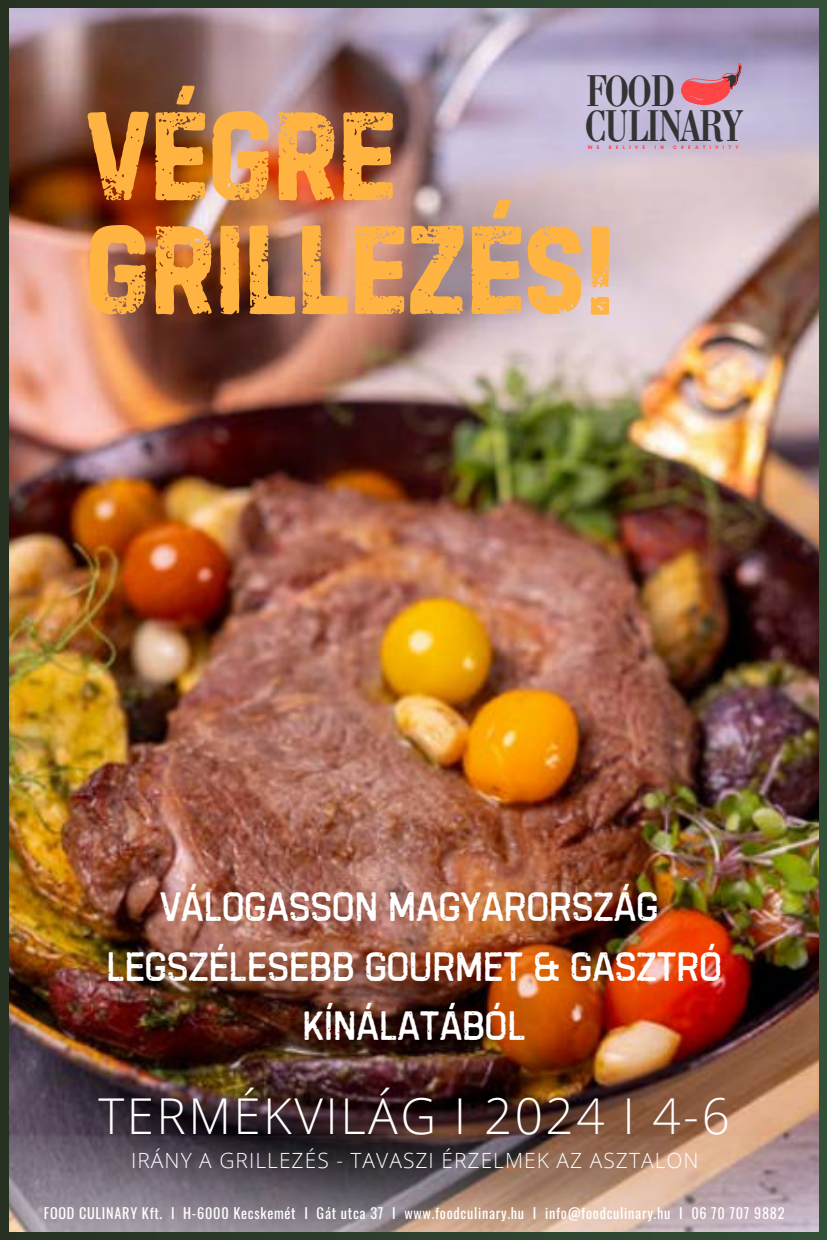
<style>
.page{position:relative;width:827px;height:1240px;background:#fff}
.page>*{position:absolute;margin:0;border:0;box-sizing:border-box;transform-origin:0 0}
.t1{font:135.9px/113.9px "Handelson Six";letter-spacing:-.04em;color:#ffb340}
.t2{font:300 49.5px "Open Sans";letter-spacing:.05em;color:#fff}
.t3{font:condensed 46.95px "Bodoni";letter-spacing:-.03em;color:#343333}
.t4{font:46.5px/59.7px "Handelson Five";letter-spacing:-.04em;color:#fff;text-align:center}
.t5{font:300 21px "Open Sans";letter-spacing:.05em;color:#fff}
.t6{font:14.25px "Oswald";letter-spacing:.05em;color:#fff}
.t7{font:700 5.1px "Glacial Indifference";letter-spacing:.8em;color:#ff4545}
</style>
<div class="page">
<img style="left:0;top:0;width:827px;height:1240px">
<img style="left:10px;top:9px;width:809px;height:1223px">
<svg style="left:681px;top:63px;width:60px;height:42px;background:#ce7c8f"></svg>
<h3 class="t3" style="left:585px;top:66px;width:91px">FOOD</h3>
<h1 class="t1" style="left:83px;top:95px;width:537px">VÉGRE<br>GRILLEZÉS!</h1>
<h3 class="t3" style="left:585px;top:101px;width:158px">CULINARY</h3>
<p class="t7" style="left:588px;top:144px;width:13px">W E</p>
<p class="t7" style="left:609px;top:144px;width:38px">BELIVE</p>
<p class="t7" style="left:655px;top:144px;width:10px">I N</p>
<p class="t7" style="left:673px;top:144px;width:67px">CREATIVITY</p>
<h3 class="t4" style="left:105px;top:876px;width:619px">VÁLOGASSON MAGYARORSZÁG<br>LEGSZÉLESEBB GOURMET &amp; GASZTRÓ<br>KÍNÁLATÁBÓL</h3>
<h2 class="t2" style="left:98px;top:1082px;width:633px">TERMÉKVILÁG I 2024 I 4-6</h2>
<h3 class="t5" style="left:131px;top:1146px;width:569px">IRÁNY A GRILLEZÉS - TAVASZI ÉRZELMEK AZ ASZTALON</h3>
<p class="t6" style="left:44px;top:1200px;width:742px">FOOD CULINARY Kft. I H-6000 Kecskemét I Gát utca 37 I www.foodculinary.hu I info@foodculinary.hu I 06 70 707 9882</p>
</div>
